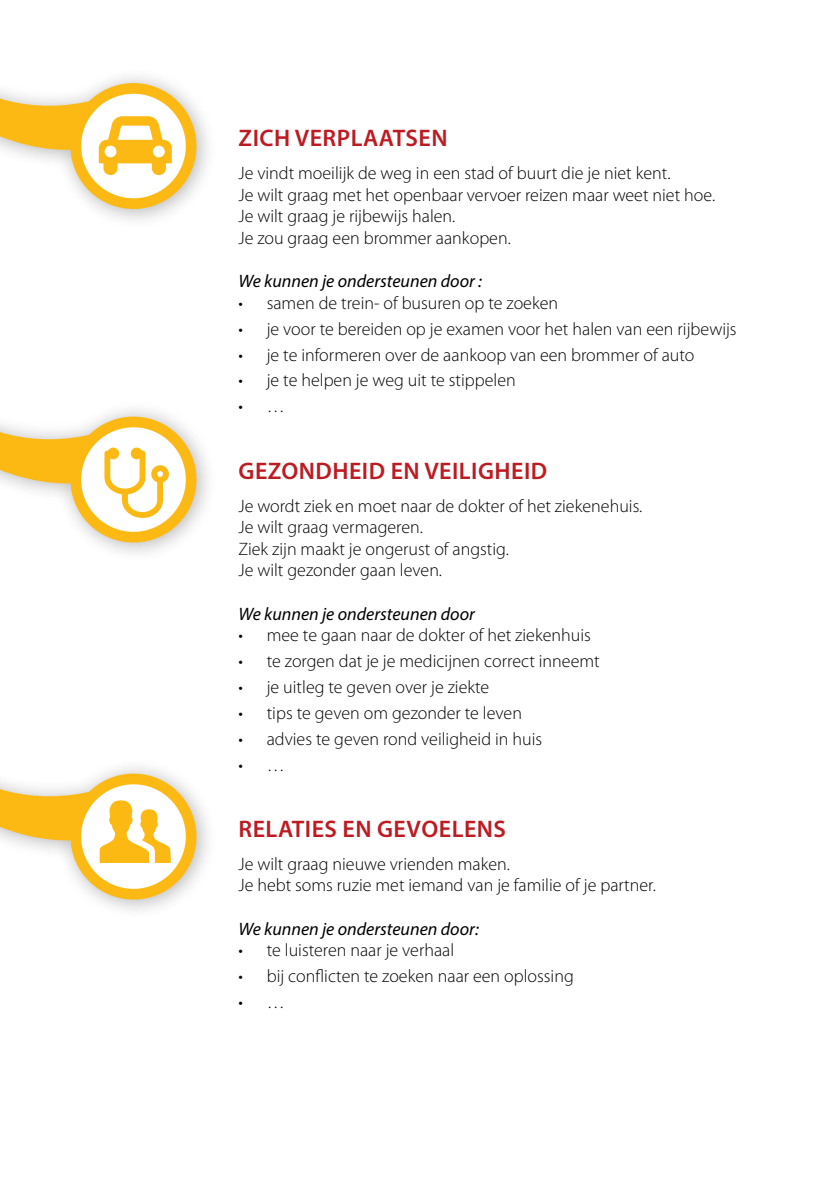
<style>
.page{position:relative;width:840px;height:1191px;background:#fff}
.page>*{position:absolute;margin:0;border:0;box-sizing:border-box;transform-origin:0 0}
.t1{font:600 24px "Myriad Pro";letter-spacing:.02em;color:#bd1b21}
.t2{font:300 18px/21.6px "Myriad Pro";color:#000}
.t3{font:italic 18px "Myriad Pro";color:#000}
</style>
<div class="page">
<svg style="left:0;top:409px;width:203px;height:140px"></svg>
<svg style="left:0;top:767px;width:203px;height:139px"></svg>
<svg style="left:0;top:76px;width:203px;height:140px"></svg>
<h1 class="t1" style="left:238px;top:123px;width:210px">ZICH VERPLAATSEN</h1>
<p class="t2" style="left:238px;top:162px;width:478px">Je vindt moeilijk de weg in een stad of buurt die je niet kent.<br>Je wilt graag met het openbaar vervoer reizen maar weet niet hoe.<br>Je wilt graag je rijbewijs halen.<br>Je zou graag een brommer aankopen.</p>
<p class="t3" style="left:238px;top:270px;width:245px">We kunnen je ondersteunen door :</p>
<p class="t2" style="left:238px;top:292px;width:321px">• samen de trein- of busuren op te zoeken</p>
<p class="t2" style="left:238px;top:318px;width:499px">• je voor te bereiden op je examen voor het halen van een rijbewijs</p>
<p class="t2" style="left:238px;top:344px;width:457px">• je te informeren over de aankoop van een brommer of auto</p>
<p class="t2" style="left:238px;top:369px;width:279px">• je te helpen je weg uit te stippelen</p>
<p class="t2" style="left:238px;top:395px;width:48px">• …</p>
<h1 class="t1" style="left:238px;top:455px;width:307px">GEZONDH EID EN VEILIGHEID</h1>
<p class="t2" style="left:238px;top:494px;width:405px">Je wordt ziek en moet naar de dokter of het ziekenehuis.<br>Je wilt graag vermageren.<br>Ziek zijn maakt je ongerust of angstig.<br>Je wilt gezonder gaan leven.</p>
<p class="t3" style="left:238px;top:602px;width:238px">We kunnen je ondersteunen door</p>
<p class="t2" style="left:238px;top:624px;width:354px">• mee te gaan naar de dokter of het ziekenhuis</p>
<p class="t2" style="left:238px;top:650px;width:363px">• te zorgen dat je je medicijnen correct inneemt</p>
<p class="t2" style="left:238px;top:676px;width:252px">• je uitleg te geven over je ziekte</p>
<p class="t2" style="left:238px;top:702px;width:285px">• tips te geven om gezonder te leven</p>
<p class="t2" style="left:238px;top:727px;width:305px">• advies te geven rond veiligheid in huis</p>
<p class="t2" style="left:238px;top:753px;width:48px">• …</p>
<h1 class="t1" style="left:238px;top:813px;width:269px">RELATIES EN GEVOELENS</h1>
<p class="t2" style="left:238px;top:852px;width:419px">Je wilt graag nieuwe vrienden maken.<br>Je hebt soms ruzie met iemand van je familie of je partner.</p>
<p class="t3" style="left:238px;top:917px;width:242px">We kunnen je ondersteunen door:</p>
<p class="t2" style="left:238px;top:939px;width:217px">• te luisteren naar je verhaal</p>
<p class="t2" style="left:238px;top:965px;width:337px">• bij conflicten te zoeken naar een oplossing</p>
<p class="t2" style="left:238px;top:991px;width:48px">• …</p>
</div>
